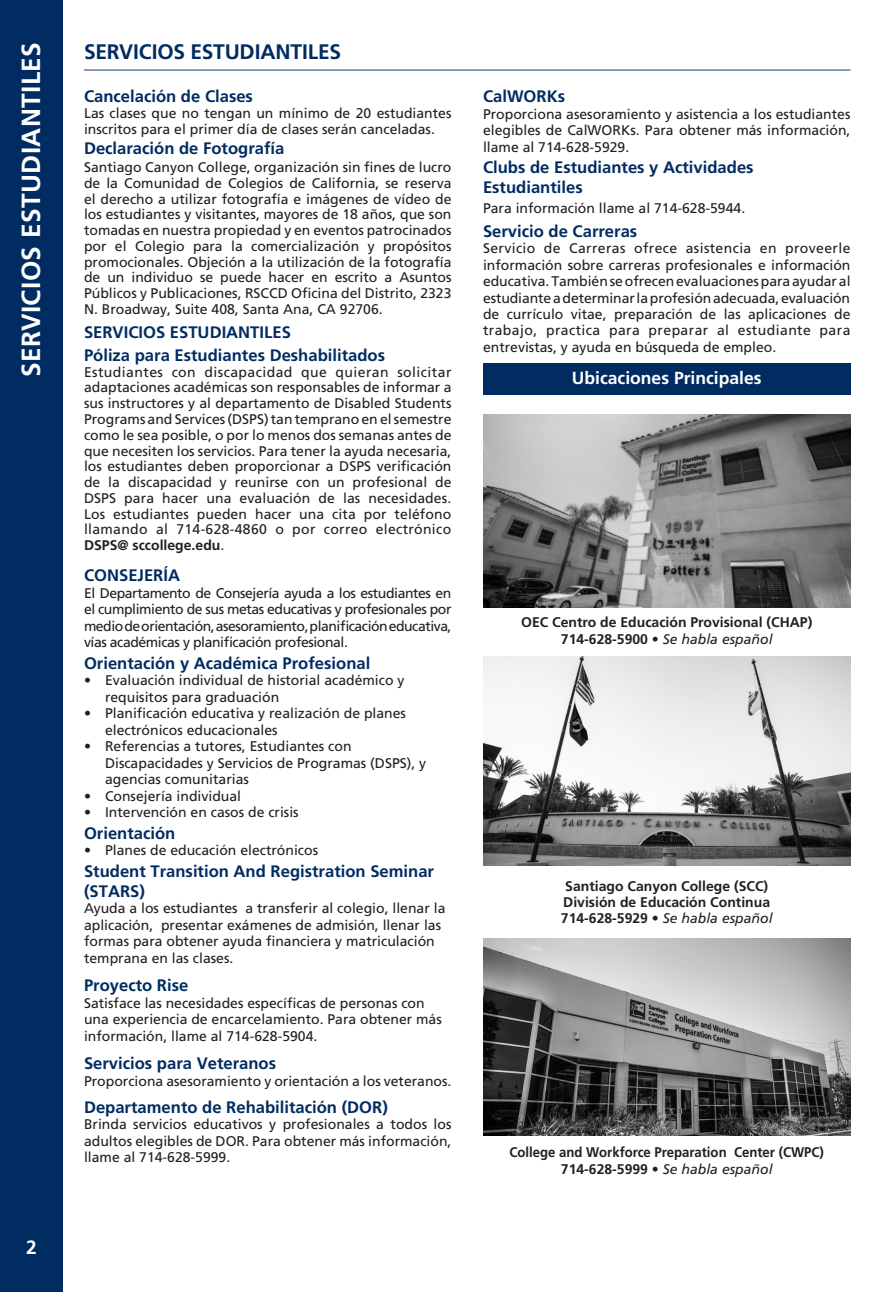
<style>
.page{position:relative;width:882px;height:1292px;background:#fff}
.page>*{position:absolute;margin:0;border:0;box-sizing:border-box;transform-origin:0 0}
.Reverse_Type_-_Left{font:700 26.25px "Frutiger";letter-spacing:.015em;color:#fff}
._000-Page_Head{font:700 21px "Frutiger";letter-spacing:-.005em;color:#002c62}
.t1{font:700 19.25px "Frutiger";color:#fff}
.Shaded_Head{font:700 17.5px "Frutiger";color:#fff}
._000-Subheads_-_Gene{font:700 16.62px/19.9px "Frutiger";color:#002c62}
._001-Body_Copy_-_Jus{font:14px/16.4px "Frutiger";color:#231f20;text-align:justify}
._000-Subheads_-_Gene-2{font:14px/15.8px "Frutiger";color:#231f20}
._001-Body_Copy_BULLE{font:14px/16.4px "Frutiger";color:#231f20}
._001-Body_Copy_-_Lef{font:700 14px/16.4px "Frutiger";color:#231f20;text-align:center}
._001-Body_Copy_-_Lef-2{font:italic 14px "Frutiger";color:#231f20}
._001-Body_Copy_-_Lef-3{font:700 14px "Frutiger";color:#231f20;scale:.94 1}
.s1{font-weight:700}
.s2{font-weight:400}
.s3{font-weight:400;font-style:italic}
.s4{font-weight:700;font-style:normal}
.s5{font-style:normal}
</style>
<div class="page">
<div style="left:0;top:0;width:63px;height:1292px;background:#002c62"></div>
<hr style="left:84px;top:69px;width:766px;height:2px;background:#7c8db3">
<div style="left:483px;top:363px;width:367px;height:32px;background:#002c62"></div>
<img style="left:483px;top:415px;width:367px;height:192px">
<img style="left:483px;top:656px;width:367px;height:209px">
<img style="left:483px;top:938px;width:368px;height:197px">
<p class="Reverse_Type_-_Left" style="left:16px;top:377px;width:336px;rotate:-90deg">SERVICIOS ESTUDIANTILES</p>
<h3 class="t1" style="left:26px;top:1236px;width:12px">2</h3>
<p class="_000-Page_Head" style="left:84px;top:39px;width:259px">SERVICIOS ESTUDIANTILES</p>
<p class="_000-Subheads_-_Gene" style="left:84px;top:86px;width:171px">Cancelación de Clases</p>
<p class="_001-Body_Copy_-_Jus" style="left:84px;top:105px;width:369px;line-height:15.8px">Las clases que no tengan un mínimo de 20 estudiantes inscritos para el primer día de clases serán canceladas.</p>
<p class="_000-Subheads_-_Gene" style="left:84px;top:138px;width:202px">Declaración de Fotografía</p>
<p class="_000-Subheads_-_Gene-2" style="left:84px;top:159px;width:369px;text-align:justify">Santiago Canyon College, organización sin fines de lucro de la Comunidad de Colegios de California, se reserva el derecho a utilizar fotografía e imágenes de vídeo de los estudiantes y visitantes, mayores de 18 años, que son tomadas en nuestra propiedad y en eventos patrocinados por el Colegio para la comercialización y propósitos promocionales. Objeción a la utilización de la fotografía de un individuo se puede hacer en escrito a Asuntos Públicos y Publicaciones, RSCCD Oficina del Distrito, 2323<br>N. Broadway, Suite 408, Santa Ana, CA 92706.</p>
<p class="_000-Subheads_-_Gene" style="left:84px;top:322px;width:208px">SERVICIOS ESTUDIANTILES</p>
<p class="_000-Subheads_-_Gene" style="left:84px;top:345px;width:303px">Póliza para Estudiantes Deshabilitados</p>
<p class="_001-Body_Copy_-_Jus" style="left:84px;top:364px;width:369px;line-height:15.8px">Estudiantes con discapacidad que quieran solicitar adaptaciones académicas son responsables de informar a</p>
<p class="_001-Body_Copy_-_Jus" style="left:84px;top:395px;width:369px;line-height:15.8px">sus instructores y al departamento de Disabled Students Programs and Services (DSPS) tan temprano en el semestre como le sea posible, o por lo menos dos semanas antes de que necesiten los servicios. Para tener la ayuda necesaria, los estudiantes deben proporcionar a DSPS verificación de la discapacidad y reunirse con un profesional de DSPS para hacer una evaluación de las necesidades.<br>Los estudiantes pueden hacer una cita por teléfono llamando al 714-628-4860 o por correo electrónico <span class="s1">DSPS@ sccollege.edu</span>.</p>
<p class="_000-Subheads_-_Gene" style="left:84px;top:564px;width:98px">CONSEJERÍA</p>
<p class="_001-Body_Copy_-_Jus" style="left:84px;top:584px;width:369px">El Departamento de Consejería ayuda a los estudiantes en el cumplimiento de sus metas educativas y profesionales por medio de orientación, asesoramiento, planificación educativa, vías académicas y planificación profesional.</p>
<p class="_000-Subheads_-_Gene" style="left:84px;top:653px;width:288px">Orientación y Académica Profesional</p>
<p class="_000-Subheads_-_Gene-2" style="left:105px;top:672px;width:301px;line-height:16.4px;text-indent:-21px">• Evaluación individual de historial académico y requisitos para graduación</p>
<p class="_000-Subheads_-_Gene-2" style="left:105px;top:705px;width:303px;line-height:16.4px;text-indent:-21px">• Planificación educativa y realización de planes electrónicos educacionales</p>
<p class="_000-Subheads_-_Gene-2" style="left:105px;top:738px;width:323px;line-height:16.4px;text-indent:-21px">• Referencias a tutores, Estudiantes con<br>Discapacidades y Servicios de Programas (DSPS), y agencias comunitarias</p>
<p class="_000-Subheads_-_Gene-2" style="left:84px;top:787px;width:159px">• Consejería individual</p>
<p class="_000-Subheads_-_Gene-2" style="left:84px;top:804px;width:216px">• Intervención en casos de crisis</p>
<p class="_000-Subheads_-_Gene" style="left:84px;top:823px;width:93px">Orientación</p>
<p class="_000-Subheads_-_Gene-2" style="left:84px;top:842px;width:236px">• Planes de educación electrónicos</p>
<p class="_000-Subheads_-_Gene" style="left:84px;top:861px;width:352px">Student Transition And Registration Seminar (STARS)</p>
<p class="_001-Body_Copy_BULLE" style="left:84px;top:900px;width:363px">Ayuda a los estudiantes a transferir al colegio, llenar la aplicación, presentar exámenes de admisión, llenar las formas para obtener ayuda financiera y matriculación temprana en las clases.</p>
<p class="_000-Subheads_-_Gene" style="left:84px;top:975px;width:106px">Proyecto Rise</p>
<p class="_001-Body_Copy_BULLE" style="left:84px;top:994px;width:359px">Satisface las necesidades específicas de personas con una experiencia de encarcelamiento. Para obtener más información, llame al 714-628-5904.</p>
<p class="_000-Subheads_-_Gene" style="left:84px;top:1053px;width:194px">Servicios para Veteranos</p>
<p class="_001-Body_Copy_-_Jus" style="left:84px;top:1072px;width:369px">Proporciona asesoramiento y orientación a los veteranos.</p>
<p class="_000-Subheads_-_Gene" style="left:84px;top:1097px;width:305px">Departamento de Rehabilitación (DOR)</p>
<p class="_001-Body_Copy_-_Jus" style="left:84px;top:1116px;width:369px">Brinda servicios educativos y profesionales a todos los adultos elegibles de DOR. Para obtener más información, llame al 714-628-5999.</p>
<p class="_000-Subheads_-_Gene" style="left:483px;top:86px;width:84px">CalWORKs</p>
<p class="_001-Body_Copy_-_Jus" style="left:483px;top:105px;width:369px">Proporciona asesoramiento y asistencia a los estudiantes elegibles de CalWORKs. Para obtener más información, llame al 714-628-5929.</p>
<p class="_000-Subheads_-_Gene" style="left:483px;top:157px;width:272px">Clubs de Estudiantes y Actividades<br>Estudiantiles</p>
<p class="_000-Subheads_-_Gene-2" style="left:483px;top:200px;width:264px">Para información llame al 714-628-5944.</p>
<p class="_000-Subheads_-_Gene" style="left:483px;top:221px;width:156px">Servicio de Carreras</p>
<p class="_001-Body_Copy_-_Jus" style="left:483px;top:240px;width:369px">Servicio de Carreras ofrece asistencia en proveerle información sobre carreras profesionales e información educativa. También se ofrecen evaluaciones para ayudar al estudiante a determinar la profesión adecuada, evaluación de currículo vitae, preparación de las aplicaciones de trabajo, practica para preparar al estudiante para entrevistas, y ayuda en búsqueda de empleo.</p>
<p class="Shaded_Head" style="left:572px;top:368px;width:191px">Ubicaciones Principales</p>
<p class="_001-Body_Copy_-_Lef" style="left:521px;top:614px;width:293px">OEC Centro de Educación Provisional (CHAP)<br>714-628-5900 <span class="s2">•</span> <span class="s3">Se habla español</span></p>
<p class="_001-Body_Copy_-_Lef" style="left:565px;top:877px;width:205px">Santiago Canyon College (SCC)</p>
<p class="_001-Body_Copy_-_Lef" style="left:563px;top:893px;width:208px">División de Educación Continua</p>
<p class="_001-Body_Copy_-_Lef-2" style="left:561px;top:910px;width:213px"><span class="s4">714-628-5929</span> <span class="s5">•</span> Se habla español</p>
<p class="_001-Body_Copy_-_Lef-3" style="left:510px;top:1144px;width:336px">College and Workforce Preparation Center (CWPC)</p>
<p class="_001-Body_Copy_-_Lef-2" style="left:561px;top:1160px;width:213px"><span class="s4">714-628-5999</span> <span class="s5">•</span> Se habla español</p>
</div>
